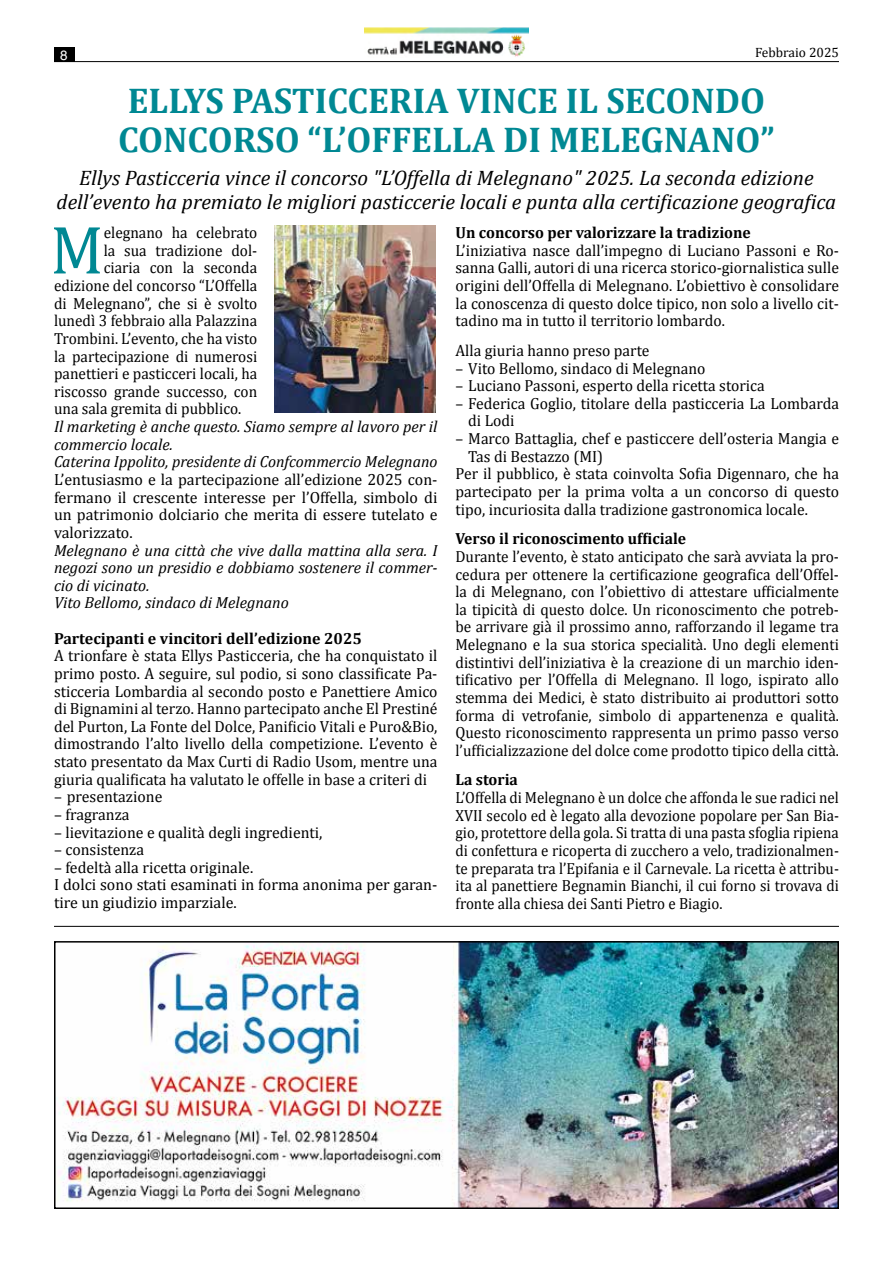
<style>
.page{position:relative;width:893px;height:1263px;background:#fff}
.page>*{position:absolute;margin:0;border:0;box-sizing:border-box;transform-origin:0 0}
.t1{font:69px "Cambria";color:#008893;scale:.95 1}
.t2{font:700 36px/39px "Cambria";color:#008893}
.t3{font:italic 21px/24px "Cambria";color:#000;text-align:center}
.t4{font:16.2px/17.5px "Cambria";color:#000;text-align:justify}
.t5{font:16.2px/17.5px "Cambria";color:#000;text-align:justify;scale:.95 1}
.t6{font:16.2px/17.5px "Cambria";color:#000;text-align:justify;scale:.93 1}
.t7{font:italic 16.2px/17.7px "Cambria";color:#000}
.t8{font:700 16.2px "Cambria";color:#000}
.t9{font:13.5px "Cambria";color:#000}
.t10{font:13.5px "Helvetica";color:#fff}
</style>
<div class="page">
<div style="left:54px;top:47px;width:20px;height:15px;background:#000"></div>
<hr style="left:54px;top:61px;width:785px;height:1px;background:#000">
<img style="left:364px;top:28px;width:164px;height:29px">
<img style="left:59px;top:944px;width:777px;height:262px">
<div style="left:54px;top:941px;width:785px;height:268px;border:2px solid #000"></div>
<hr style="left:54px;top:926px;width:785px;height:1px;background:#000">
<img style="left:274px;top:226px;width:162px;height:187px">
<p class="t10" style="left:60px;top:44px;width:9px">8</p>
<p class="t9" style="left:755px;top:44px;width:85px">Febbraio 2025</p>
<h2 class="t2" style="left:118px;top:80px;width:658px">ELLYS PASTICCERIA VINCE IL SECONDO<br>CONCORSO “L’OFFELLA DI MELEGNANO”</h2>
<p class="t3" style="left:57px;top:164px;width:781px">Ellys Pasticceria vince il concorso "L’Offella di Melegnano" 2025. La seconda edizione dell’evento ha premiato le migliori pasticcerie locali e punta alla certificazione geografica</p>
<h1 class="t1" style="left:50px;top:208px;width:58px">M</h1>
<p class="t5" style="left:104px;top:224px;width:163px">elegnano ha celebrato</p>
<p class="t8" style="left:455px;top:221px;width:297px">Un concorso per valorizzare la tradizione</p>
<p class="t4" style="left:455px;top:242px;width:385px">L’iniziativa nasce dall’impegno di Luciano Passoni e Ro&shy;sanna Galli, autori di una ricerca storico-giornalistica sulle origini dell’Offella di Melegnano. L’obiettivo è consolidare la conoscenza di questo dolce tipico, non solo a livello cit&shy;tadino ma in tutto il territorio lombardo.</p>
<p class="t4" style="left:455px;top:342px;width:196px">Alla giuria hanno preso parte</p>
<p class="t4" style="left:455px;top:359px;width:251px">– Vito Bellomo, sindaco di Melegnano</p>
<p class="t4" style="left:455px;top:377px;width:311px">– Luciano Passoni, esperto della ricetta storica</p>
<p class="t4" style="left:468px;top:395px;width:372px;text-indent:-13px">– Federica Goglio, titolare della pasticceria La Lombarda di Lodi</p>
<p class="t4" style="left:455px;top:430px;width:385px">– Marco Battaglia, chef e pasticcere dell’osteria Mangia e</p>
<p class="t4" style="left:468px;top:447px;width:136px">Tas di Bestazzo (MI)</p>
<p class="t4" style="left:455px;top:465px;width:385px">Per il pubblico, è stata coinvolta Sofia Digennaro, che ha</p>
<p class="t4" style="left:455px;top:483px;width:385px">partecipato per la prima volta a un concorso di questo</p>
<p class="t4" style="left:455px;top:500px;width:354px">tipo, incuriosita dalla tradizione gastronomica locale.</p>
<p class="t8" style="left:455px;top:527px;width:232px">Verso il riconoscimento ufficiale</p>
<p class="t5" style="left:455px;top:548px;width:405px">Durante l’evento, è stato anticipato che sarà avviata la pro&shy;cedura per ottenere la certificazione geografica dell’Offel&shy;la di Melegnano, con l’obiettivo di attestare ufficialmente la tipicità di questo dolce. Un riconoscimento che potreb&shy;be arrivare già il prossimo anno, rafforzando il legame tra Melegnano e la sua storica specialità. Uno degli elementi distintivi dell’iniziativa è la creazione di un marchio iden&shy;tificativo per l’Offella di Melegnano. Il logo, ispirato allo stemma dei Medici, è stato distribuito ai produttori sotto forma di vetrofanie, simbolo di appartenenza e qualità.<br>Questo riconoscimento rappresenta un primo passo verso l’ufficializzazione del dolce come prodotto tipico della città.</p>
<p class="t8" style="left:455px;top:768px;width:64px">La storia</p>
<p class="t6" style="left:455px;top:789px;width:414px">L’Offella di Melegnano è un dolce che affonda le sue radici nel XVII secolo ed è legato alla devozione popolare per San Bia&shy;gio, protettore della gola. Si tratta di una pasta sfoglia ripiena di confettura e ricoperta di zucchero a velo, tradizionalmen&shy;te preparata tra l’Epifania e il Carnevale. La ricetta è attribu&shy;ita al panettiere Begnamin Bianchi, il cui forno si trovava di fronte alla chiesa dei Santi Pietro e Biagio.</p>
<p class="t5" style="left:104px;top:242px;width:163px">la sua tradizione dol-</p>
<p class="t5" style="left:104px;top:259px;width:163px">ciaria con la seconda</p>
<p class="t5" style="left:54px;top:277px;width:215px">edizione del concorso “L’Offella</p>
<p class="t5" style="left:54px;top:294px;width:215px">di Melegnano”, che si è svolto</p>
<p class="t5" style="left:54px;top:312px;width:215px">lunedì 3 febbraio alla Palazzina</p>
<p class="t5" style="left:54px;top:330px;width:215px">Trombini. L’evento, che ha visto</p>
<p class="t5" style="left:54px;top:347px;width:215px">la partecipazione di numerosi</p>
<p class="t5" style="left:54px;top:365px;width:215px">panettieri e pasticceri locali, ha</p>
<p class="t5" style="left:54px;top:383px;width:216px">riscosso grande successo, con</p>
<p class="t5" style="left:54px;top:400px;width:199px">una sala gremita di pubblico.</p>
<p class="t7" style="left:54px;top:417px;width:385px">Il marketing è anche questo. Siamo sempre al lavoro per il commercio locale.<br>Caterina Ippolito, presidente di Confcommercio Melegnano</p>
<p class="t4" style="left:54px;top:471px;width:385px">L’entusiasmo e la partecipazione all’edizione 2025 con&shy;fermano il crescente interesse per l’Offella, simbolo di un patrimonio dolciario che merita di essere tutelato e valorizzato.</p>
<p class="t7" style="left:54px;top:540px;width:385px">Melegnano è una città che vive dalla mattina alla sera. I negozi sono un presidio e dobbiamo sostenere il commer&shy;cio di vicinato.<br>Vito Bellomo, sindaco di Melegnano</p>
<p class="t8" style="left:54px;top:627px;width:309px">Partecipanti e vincitori dell’edizione 2025</p>
<p class="t4" style="left:54px;top:647px;width:385px">A trionfare è stata Ellys Pasticceria, che ha conquistato il primo posto. A seguire, sul podio, si sono classificate Pa&shy;sticceria Lombardia al secondo posto e Panettiere Amico di Bignamini al terzo. Hanno partecipato anche El Prestiné del Purton, La Fonte del Dolce, Panificio Vitali e Puro&amp;Bio, dimostrando l’alto livello della competizione. L’evento è stato presentato da Max Curti di Radio Usom, mentre una giuria qualificata ha valutato le offelle in base a criteri di</p>
<p class="t4" style="left:54px;top:788px;width:110px">– presentazione</p>
<p class="t4" style="left:54px;top:806px;width:77px">– fragranza</p>
<p class="t4" style="left:54px;top:823px;width:270px">– lievitazione e qualità degli ingredienti,</p>
<p class="t4" style="left:54px;top:841px;width:92px">– consistenza</p>
<p class="t4" style="left:54px;top:858px;width:385px;text-align:left">– fedeltà alla ricetta originale.<br>I dolci sono stati esaminati in forma anonima per garan&shy;tire un giudizio imparziale.</p>
</div>
